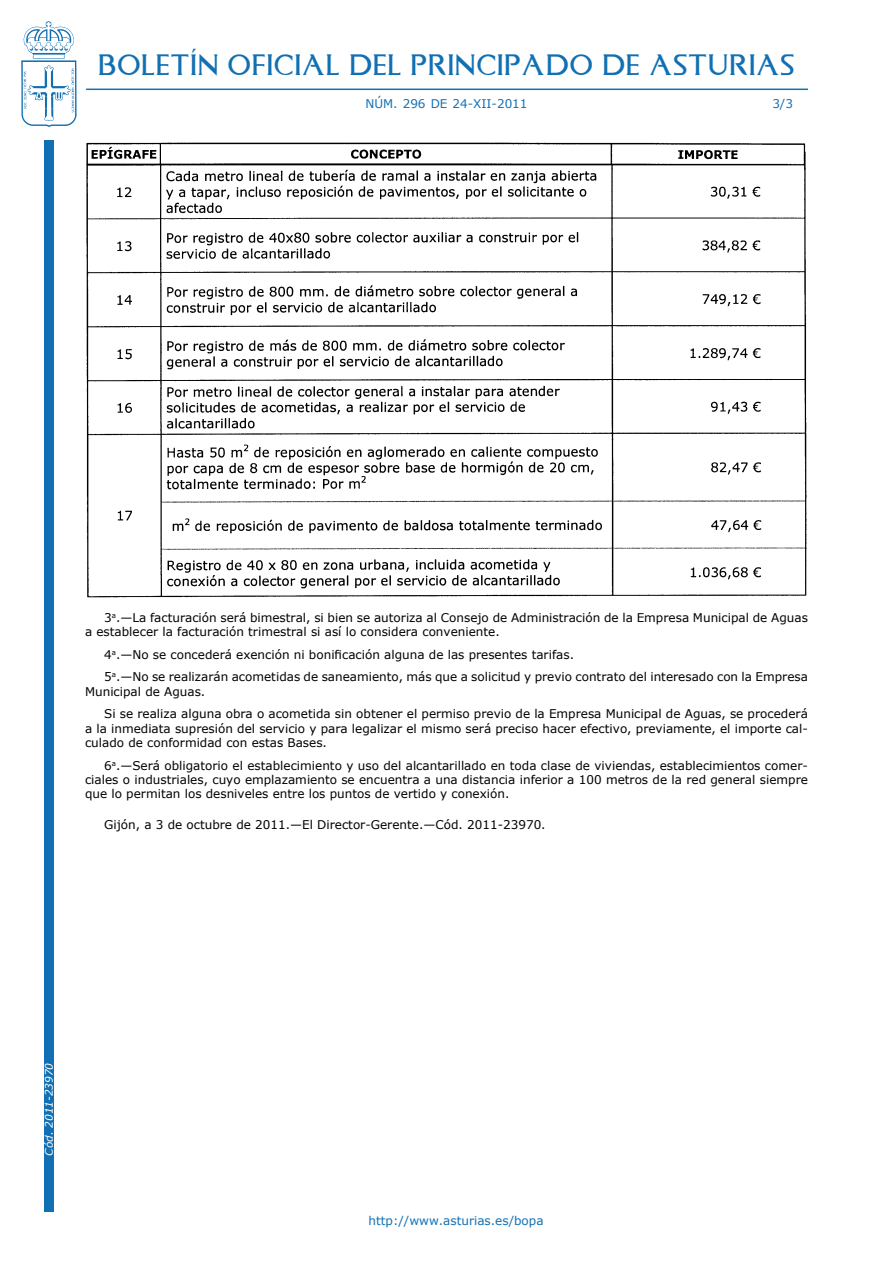
<style>
.page{position:relative;width:893px;height:1263px;background:#fff}
.page>*{position:absolute;margin:0;border:0;box-sizing:border-box;transform-origin:0 0}
.t1{font:24px "Asturica";letter-spacing:.05em;color:#1170b3}
.Parrafo{font:12px/14.2px "Verdana";color:#000}
.t2{font:12px "Verdana";color:#1170b3}
.t3{font:italic 10.5px "Verdana";color:#fff}
</style>
<div class="page">
<div style="left:44px;top:140px;width:10px;height:1072px;background:#1170b3"></div>
<svg style="left:21px;top:21px;width:56px;height:106px"></svg>
<hr style="left:86px;top:89px;width:722px;height:1px;background:#1170b3">
<img style="left:86px;top:142px;width:721px;height:456px">
<h1 class="t1" style="left:98px;top:49px;width:697px">BOLETÍN OFICIAL DEL PRINCIPADO DE ASTURIAS</h1>
<p class="t2" style="left:365px;top:96px;width:164px">núm. 296 de 24-XII-2011</p>
<p class="t2" style="left:772px;top:96px;width:22px">3/3</p>
<p class="Parrafo" style="left:85px;top:610px;width:724px;text-indent:19px">3<sup>a</sup>.—La facturación será bimestral, si bien se autoriza al Consejo de Administración de la Empresa Municipal de Aguas a establecer la facturación trimestral si así lo considera conveniente.</p>
<p class="Parrafo" style="left:104px;top:647px;width:471px">4<sup>a</sup>.—No se concederá exención ni bonificación alguna de las presentes tarifas.</p>
<p class="Parrafo" style="left:85px;top:669px;width:724px;text-indent:19px">5<sup>a</sup>.—No se realizarán acometidas de saneamiento, más que a solicitud y previo contrato del interesado con la Empresa<br>M unicipal de Aguas.</p>
<p class="Parrafo" style="left:85px;top:706px;width:724px;text-align:justify;text-indent:19px">Si se realiza alguna obra o acometida sin obtener el permiso previo de la Empresa Municipal de Aguas, se procederá a la inmediata supresión del servicio y para legalizar el mismo será preciso hacer efectivo, previamente, el importe cal&shy;culado de conformidad con estas Bases.</p>
<p class="Parrafo" style="left:85px;top:758px;width:724px;text-align:justify;text-indent:19px">6<sup>a</sup>.—Será obligatorio el establecimiento y uso del alcantarillado en toda clase de viviendas, establecimientos comer&shy;ciales o industriales, cuyo emplazamiento se encuentra a una distancia inferior a 100 metros de la red general siempre que lo permitan los desniveles entre los puntos de vertido y conexión.</p>
<p class="Parrafo" style="left:104px;top:817px;width:443px">Gijón, a 3 de octubre de 2011.—El Director-Gerente.—Cód. 2011-23970.</p>
<p class="t3" style="left:42px;top:1155px;width:94px;rotate:-90deg">Cód. 2011-23970</p>
<p class="t2" style="left:369px;top:1213px;width:177px">http://www.asturias.es/bopa</p>
</div>
